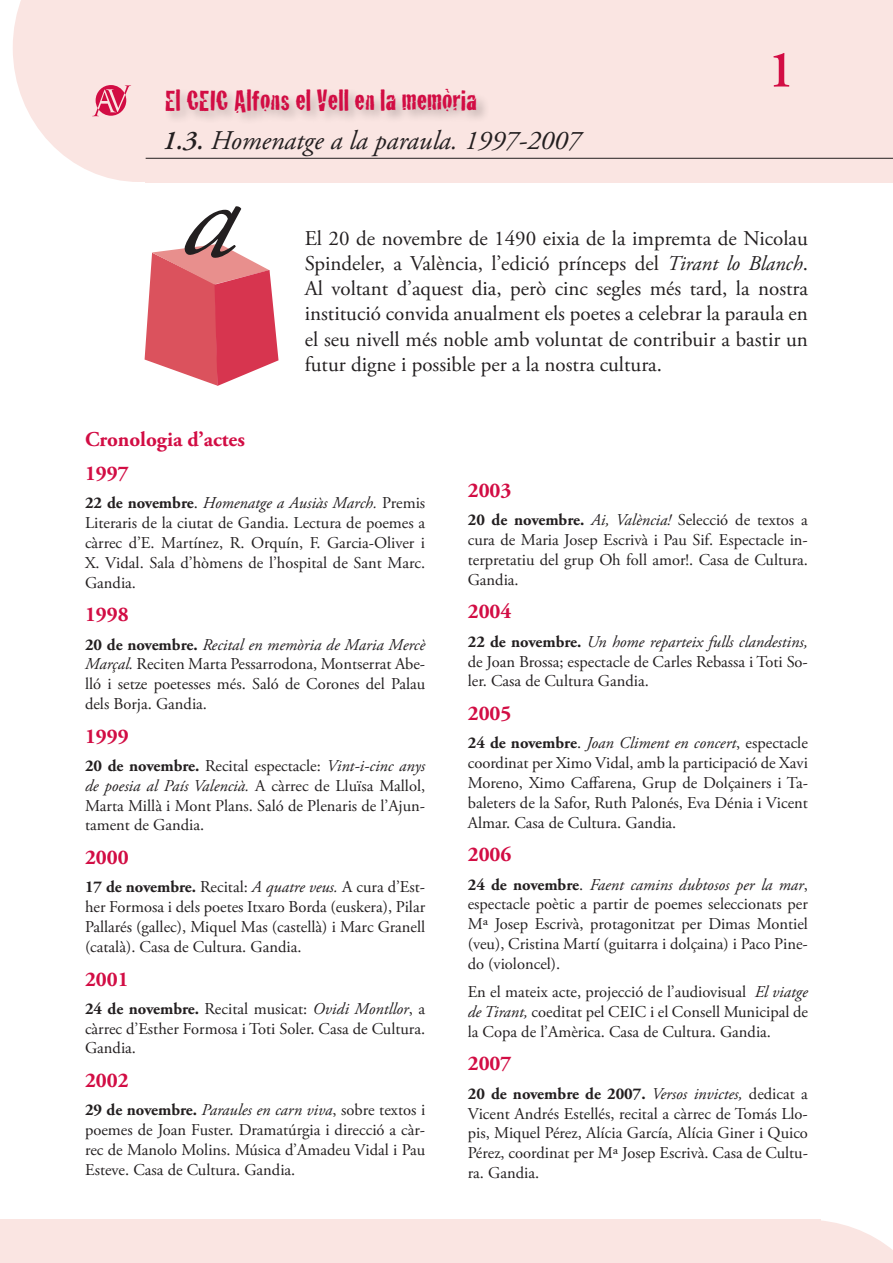
<style>
.page{position:relative;width:893px;height:1263px;background:#fff}
.page>*{position:absolute;margin:0;border:0;box-sizing:border-box;transform-origin:0 0}
.t1{font:600 52.5px "Adobe Garamond Pro";color:#d20d44}
.t2{font:30px "Cracked";color:#d20d44}
.t3{font:italic 27px "Adobe Garamond Pro";color:#231f20}
.t4{font:21px/25.2px "Adobe Garamond Pro";color:#231f20;text-align:justify}
.t5{font:700 21px/33.8px "Adobe Garamond Pro";color:#d20d44}
.t6{font:16.5px/19.8px "Adobe Garamond Pro";color:#231f20;text-align:justify}
.s1{font-weight:600}
.s2{font-style:italic}
.s3{font-weight:700}
</style>
<div class="page">
<div style="left:0;top:1219px;width:820px;height:44px;background:#fae5e2"></div>
<svg style="left:13px;top:0;width:133px;height:182px;fill:#fae5e2"></svg>
<svg style="left:820px;top:1219px;width:73px;height:44px"></svg>
<div style="left:146px;top:0;width:747px;height:182px;background:#fae5e2"></div>
<hr style="left:146px;top:158px;width:747px;height:1px;background:#231f20">
<div style="left:163px;top:87px;width:327px;height:39px;background:#231f20;opacity:.25"></div>
<svg style="left:92px;top:85px;width:39px;height:31px"></svg>
<svg style="left:145px;top:243px;width:134px;height:143px"></svg>
<h2 class="t2" style="left:165px;top:77px;width:313px">El CEIC Alfons el Vell en la memòria</h2>
<h3 class="t3" style="left:163px;top:125px;width:420px"><span class="s1">1.3.</span> Homenatge a la paraula. 1997-2007</h3>
<h1 class="t1" style="left:768px;top:40px;width:28px">1</h1>
<p class="t4" style="left:305px;top:226px;width:505px">El 20 de novembre de 1490 eixia de la impremta de Nicolau Spindeler, a València, l’edició prínceps del <span class="s2">Tirant lo Blanch</span>.<br>Al voltant d’aquest dia, però cinc segles més tard, la nostra institució convida anualment els poetes a celebrar la paraula en el seu nivell més noble amb voluntat de contribuir a bastir un futur digne i possible per a la nostra cultura.</p>
<p class="t5" style="left:85px;top:423px;width:161px">Cronologia d’actes<br>1997</p>
<p class="t6" style="left:85px;top:494px;width:342px"><span class="s3">22 de novembre</span>. <span class="s2">Homenatge a Ausiàs March.</span> Premis Literaris de la ciutat de Gandia. Lectura de poemes a càrrec d’E. Martínez, R. Orquín, F. Garcia-Oliver i X. Vidal. Sala d’hòmens de l’hospital de Sant Marc.<br>Gandia.</p>
<p class="t5" style="left:85px;top:598px;width:45px">1998</p>
<p class="t6" style="left:85px;top:635px;width:342px"><span class="s3">20 de novembre.</span> <span class="s2">Recital en memòria de Maria Mercè Marçal.</span> Reciten Marta Pessarrodona, Montserrat Abe&shy;lló i setze poetesses més. Saló de Corones del Palau dels Borja. Gandia.</p>
<p class="t5" style="left:85px;top:719px;width:45px">1999</p>
<p class="t6" style="left:85px;top:756px;width:342px"><span class="s3">20 de novembre.</span> Recital espectacle: <span class="s2">Vint-i-cinc anys de poesia al País Valencià.</span> A càrrec de Lluïsa Mallol, Marta Millà i Mont Plans. Saló de Plenaris de l’Ajun&shy;tament de Gandia.</p>
<p class="t5" style="left:85px;top:841px;width:45px">2000</p>
<p class="t6" style="left:85px;top:878px;width:342px"><span class="s3">17 de novembre.</span> Recital: <span class="s2">A quatre veus.</span> A cura d’Est&shy;her Formosa i dels poetes Itxaro Borda (euskera), Pilar Pallarés (gallec), Miquel Mas (castellà) i Marc Granell (català). Casa de Cultura. Gandia.</p>
<p class="t5" style="left:85px;top:962px;width:45px">2001</p>
<p class="t6" style="left:85px;top:999px;width:342px"><span class="s3">24 de novembre.</span> Recital musicat: <span class="s2">Ovidi Montllor</span>, a càrrec d’Esther Formosa i Toti Soler. Casa de Cultura.<br>Gandia.</p>
<p class="t5" style="left:85px;top:1064px;width:45px">2002</p>
<p class="t6" style="left:85px;top:1101px;width:342px"><span class="s3">29 de novembre.</span> <span class="s2">Paraules en carn viva</span>, sobre textos i poemes de Joan Fuster. Dramatúrgia i direcció a càr&shy;rec de Manolo Molins. Música d’Amadeu Vidal i Pau Esteve. Casa de Cultura. Gandia.</p>
<p class="t5" style="left:468px;top:474px;width:45px">2003</p>
<p class="t6" style="left:468px;top:511px;width:342px"><span class="s3">20 de novembre.</span> <span class="s2">Ai, València!</span> Selecció de textos a cura de Maria Josep Escrivà i Pau Sif. Espectacle in&shy;terpretatiu del grup Oh foll amor!. Casa de Cultura.<br>Gandia.</p>
<p class="t5" style="left:468px;top:595px;width:45px">2004</p>
<p class="t6" style="left:468px;top:632px;width:342px"><span class="s3">22 de novembre.</span> <span class="s2">Un home reparteix fulls clandestins, </span>de Joan Brossa; espectacle de Carles Rebassa i Toti So&shy;ler. Casa de Cultura Gandia.</p>
<p class="t5" style="left:468px;top:697px;width:45px">2005</p>
<p class="t6" style="left:468px;top:734px;width:342px"><span class="s3">24 de novembre</span>. <span class="s2">Joan Climent en concert</span>, espectacle coordinat per Ximo Vidal, amb la participació de Xavi Moreno, Ximo Caffarena, Grup de Dolçainers i Ta&shy;baleters de la Safor, Ruth Palonés, Eva Dénia i Vicent Almar. Casa de Cultura. Gandia.</p>
<p class="t5" style="left:468px;top:838px;width:45px">2006</p>
<p class="t6" style="left:468px;top:875px;width:342px"><span class="s3">24 de novembre</span>. <span class="s2">Faent camins dubtosos per la mar</span>, espectacle poètic a partir de poemes seleccionats per Mª Josep Escrivà, protagonitzat per Dimas Montiel (veu), Cristina Martí (guitarra i dolçaina) i Paco Pine&shy;do (violoncel).</p>
<p class="t6" style="left:468px;top:982px;width:342px">En el mateix acte, projecció de l’audiovisual <span class="s2">El viatge de Tirant,</span> coeditat pel CEIC i el Consell Municipal de la Copa de l’Amèrica. Casa de Cultura. Gandia.</p>
<p class="t5" style="left:468px;top:1047px;width:45px">2007</p>
<p class="t6" style="left:468px;top:1084px;width:342px"><span class="s3">20 de novembre de 2007.</span> <span class="s2">Versos invictes,</span> dedicat a Vicent Andrés Estellés, recital a càrrec de Tomás Llo&shy;pis, Miquel Pérez, Alícia García, Alícia Giner i Quico Pérez, coordinat per Mª Josep Escrivà. Casa de Cultu&shy;ra. Gandia.</p>
</div>
